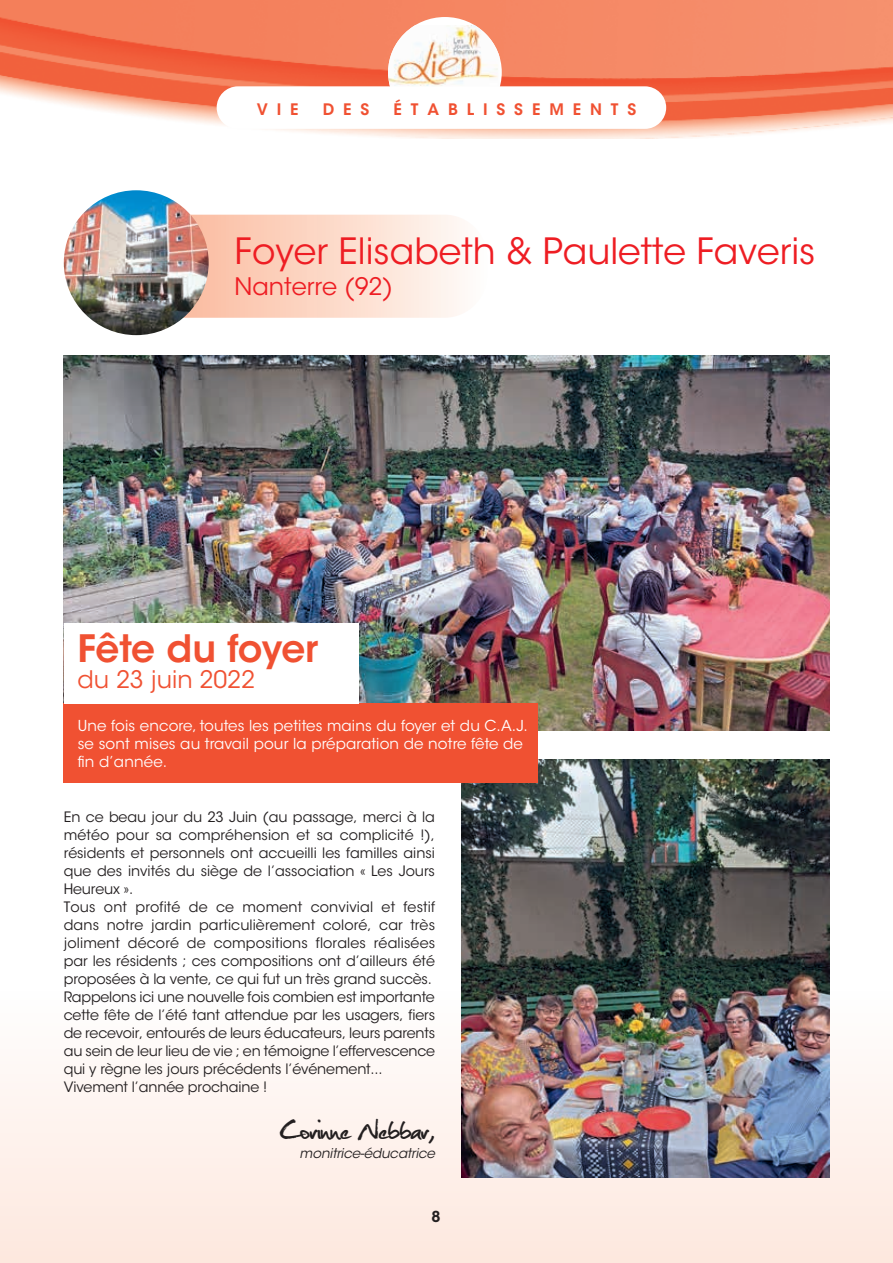
<style>
.page{position:relative;width:893px;height:1263px;background:#fff}
.page>*{position:absolute;margin:0;border:0;box-sizing:border-box;transform-origin:0 0}
.t1{font:37.5px "Christopherhand";letter-spacing:-.01em;color:#231f20}
.t2{font:600 37.5px "ITC Avant Garde Std";letter-spacing:-.02em;color:#f05132}
.t3{font:36px "ITC Avant Garde Std";color:#ee1d23}
.t4{font:24px "ITC Avant Garde Std";color:#ee1d23}
.t5{font:24px "ITC Avant Garde Std";color:#f05132}
.t6{font:600 15.75px "ITC Avant Garde Std";letter-spacing:.565em;color:#f05132}
.t7{font:15px/18px "ITC Avant Garde Std";letter-spacing:.01em;color:#fff}
.t8{font:600 15px "ITC Avant Garde Std";color:#231f20}
.t9{font:14.25px/18px "ITC Avant Garde Std";letter-spacing:-.01em;color:#231f20;text-align:justify}
.t10{font:italic 13.5px "ITC Avant Garde Std";letter-spacing:-.01em;color:#231f20}
</style>
<div class="page">
<img style="left:64px;top:355px;width:765px;height:375px">
<div style="left:0;top:892px;width:893px;height:371px;background:linear-gradient(to bottom,#fff,#fde9e0)"></div>
<img style="left:0;top:0;width:892px;height:138px">
<div style="left:388px;top:17px;width:114px;height:111px;background:#fff;border-radius:50%"></div>
<img style="left:388px;top:25px;width:111px;height:61px">
<div style="left:217px;top:86px;width:449px;height:43px;background:#fff;border-radius:21px"></div>
<img style="left:462px;top:759px;width:367px;height:419px">
<svg style="left:80px;top:215px;width:382px;height:103px;background:#fcdaca"></svg>
<img style="left:64px;top:190px;width:145px;height:145px;border-radius:72px">
<div style="left:64px;top:703px;width:474px;height:80px;background:#f05132"></div>
<div style="left:64px;top:623px;width:295px;height:80px;background:#fff"></div>
<p class="t6" style="left:257px;top:99px;width:43px">VIE</p>
<p class="t6" style="left:323px;top:99px;width:48px">DES</p>
<p class="t6" style="left:394px;top:99px;width:244px">ÉTABLISSEMENTS</p>
<p class="t3" style="left:235px;top:229px;width:582px">Foyer Elisabeth &amp; Paulette Faveris</p>
<p class="t4" style="left:235px;top:272px;width:160px">Nanterre (92)</p>
<p class="t2" style="left:77px;top:625px;width:242px">Fête du foyer</p>
<p class="t5" style="left:77px;top:665px;width:179px">du 23 juin 2022</p>
<p class="t7" style="left:78px;top:717px;width:452px">Une fois encore, toutes les petites mains du foyer et du C.A.J. se sont mises au travail pour la préparation de notre fête de fin d’année.</p>
<p class="t9" style="left:64px;top:808px;width:373px">En ce beau jour du 23 Juin (au passage, merci à la météo pour sa compréhension et sa complicité !), résidents et personnels ont accueilli les familles ainsi que des invités du siège de l’association « Les Jours Heureux ».</p>
<p class="t9" style="left:64px;top:898px;width:373px">Tous ont profité de ce moment convivial et festif dans notre jardin particulièrement coloré, car très joliment décoré de compositions florales réalisées par les résidents ; ces compositions ont d’ailleurs été proposées à la vente, ce qui fut un très grand succès.</p>
<p class="t9" style="left:64px;top:988px;width:373px">Rappelons ici une nouvelle fois combien est importante cette fête de l’été tant attendue par les usagers, fiers de recevoir, entourés de leurs éducateurs, leurs parents au sein de leur lieu de vie ; en témoigne l’effervescence qui y règne les jours précédents l’événement...</p>
<p class="t9" style="left:64px;top:1078px;width:205px">Vivement l’année prochaine !</p>
<p class="t1" style="left:280px;top:1113px;width:157px">Corinne Nebbar,</p>
<p class="t10" style="left:300px;top:1145px;width:137px">monitrice-éducatrice</p>
<p class="t8" style="left:431px;top:1207px;width:11px">8</p>
</div>
